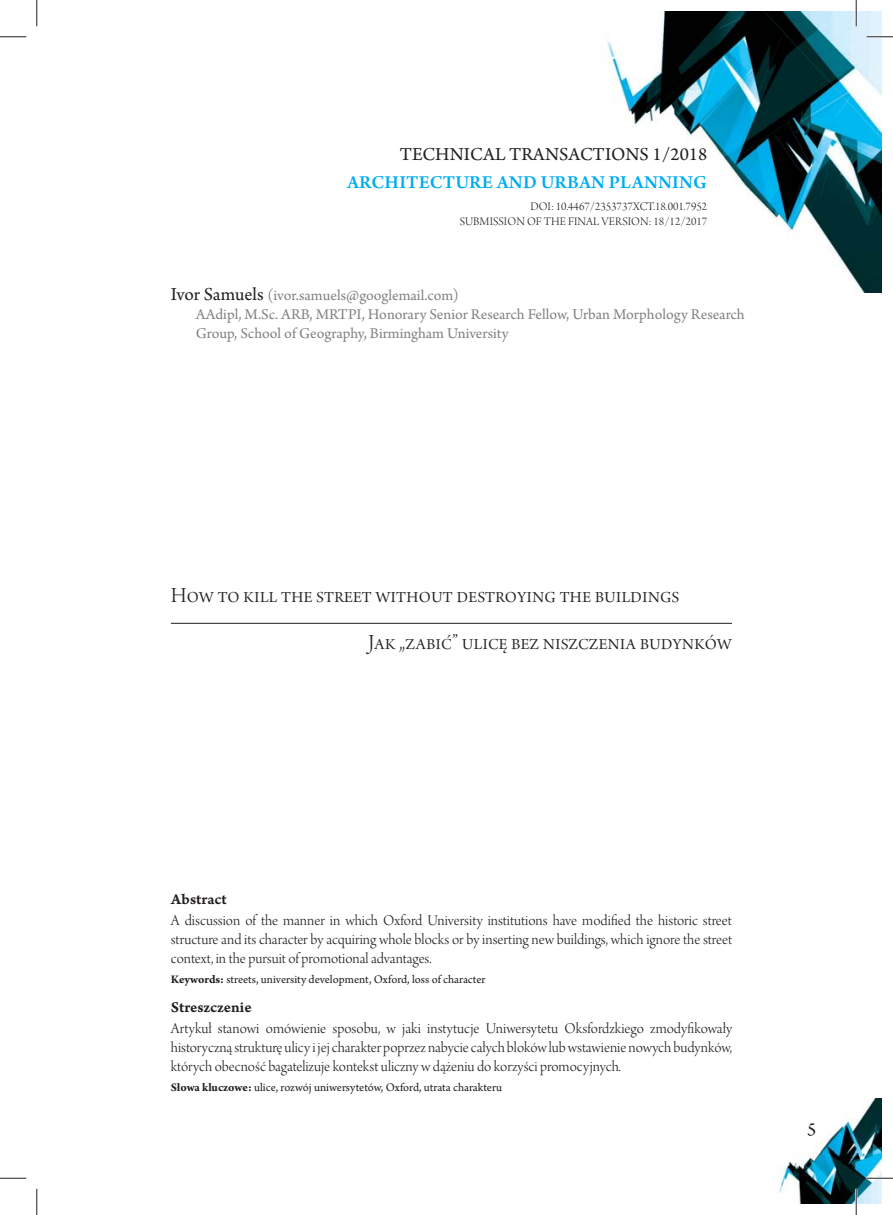
<style>
.page{position:relative;width:893px;height:1215px;background:#fff}
.page>*{position:absolute;margin:0;border:0;box-sizing:border-box;transform-origin:0 0}
.t1{font:22.75px/46.6px "Arno Pro Light Display";color:#231f20}
.t2{font:19.25px "Arno Pro";color:#231f20}
.t3{font:600 19.25px "Arno Pro";letter-spacing:.01em;color:#00aeef}
.t4{font:15.75px/18.9px "Arno Pro Light Display";color:#231f20;text-align:justify}
.t5{font:15.75px/18.9px "Arno Pro";color:#808285}
.t6{font:15.75px "Arno Pro Smbd Caption";letter-spacing:-.01em;color:#231f20}
.t7{font:12.25px "Arno Pro";color:#231f20}
.t8{font:12.25px/14.7px "Arno Pro Light Display";color:#231f20;text-align:right}
.s1{font-size:19.25px;color:#231f20}
.s2{font-weight:700}
</style>
<div class="page">
<img style="left:778px;top:1098px;width:102px;height:104px">
<img style="left:605px;top:12px;width:275px;height:280px">
<hr style="left:171px;top:623px;width:560px;height:1px;background:#231f20">
<hr style="left:866px;top:36px;width:26px;height:2px;background:#fff">
<hr style="left:866px;top:1177px;width:26px;height:2px;background:#fff">
<hr style="left:854px;top:0;width:2px;height:26px;background:#fff">
<hr style="left:854px;top:1188px;width:2px;height:26px;background:#fff">
<svg style="left:0;top:36px;width:26px;height:1px"></svg>
<svg style="left:866px;top:36px;width:26px;height:1px"></svg>
<svg style="left:0;top:1177px;width:26px;height:1px"></svg>
<svg style="left:866px;top:1177px;width:26px;height:1px"></svg>
<svg style="left:36px;top:0;width:1px;height:26px"></svg>
<svg style="left:36px;top:1188px;width:1px;height:26px"></svg>
<svg style="left:855px;top:0;width:1px;height:26px"></svg>
<svg style="left:855px;top:1188px;width:1px;height:26px"></svg>
<p class="t2" style="left:399px;top:146px;width:309px">TECHNICAL TRANSACTIONS 1/2018</p>
<p class="t3" style="left:347px;top:170px;width:361px">ARCHITECTURE AND URBAN PLANNING</p>
<p class="t8" style="left:459px;top:200px;width:249px">DOI: 10.4467/2353737XCT.18.001.7952<br>SUBMISSION OF THE FINAL VERSION: 18/12/2017</p>
<p class="t5" style="left:195px;top:286px;width:550px;text-indent:-25px"><span class="s1">Ivor Samuels</span> (ivor.samuels@googlemail.com)<br>AAdipl, M.Sc. ARB, MRTPI, Honorary Senior Research Fellow, Urban Morphology Research<br>Group, School of Geography, Birmingham University</p>
<h1 class="t1" style="left:368px;top:573px;width:365px;text-indent:-197px">How to kill the street without destroying the buildings<br>Jak „zabić” ulicę bez niszczenia budynków</h1>
<p class="t6" style="left:171px;top:889px;width:57px">Abstract</p>
<p class="t4" style="left:171px;top:912px;width:562px">A discussion of the manner in which Oxford University institutions have modified the historic street structure and its character by acquiring whole blocks or by inserting new buildings, which ignore the street context, in the pursuit of promotional advantages.</p>
<p class="t7" style="left:171px;top:973px;width:316px"><span class="s2">Keywords:</span> streets, university development, Oxford, loss of character</p>
<p class="t6" style="left:171px;top:997px;width:82px">Streszczenie</p>
<p class="t4" style="left:171px;top:1019px;width:563px">Artykuł stanowi omówienie sposobu, w jaki instytucje Uniwersytetu Oksfordzkiego zmodyfikowały historyczną strukturę ulicy i jej charakter poprzez nabycie całych bloków lub wstawienie nowych budynków, których obecność bagatelizuje kontekst uliczny w dążeniu do korzyści promocyjnych.</p>
<p class="t7" style="left:171px;top:1081px;width:332px"><span class="s2">Słowa kluczowe:</span> ulice, rozwój uniwersytetów, Oxford, utrata charakteru</p>
<p class="t2" style="left:806px;top:1120px;width:11px">5</p>
</div>
